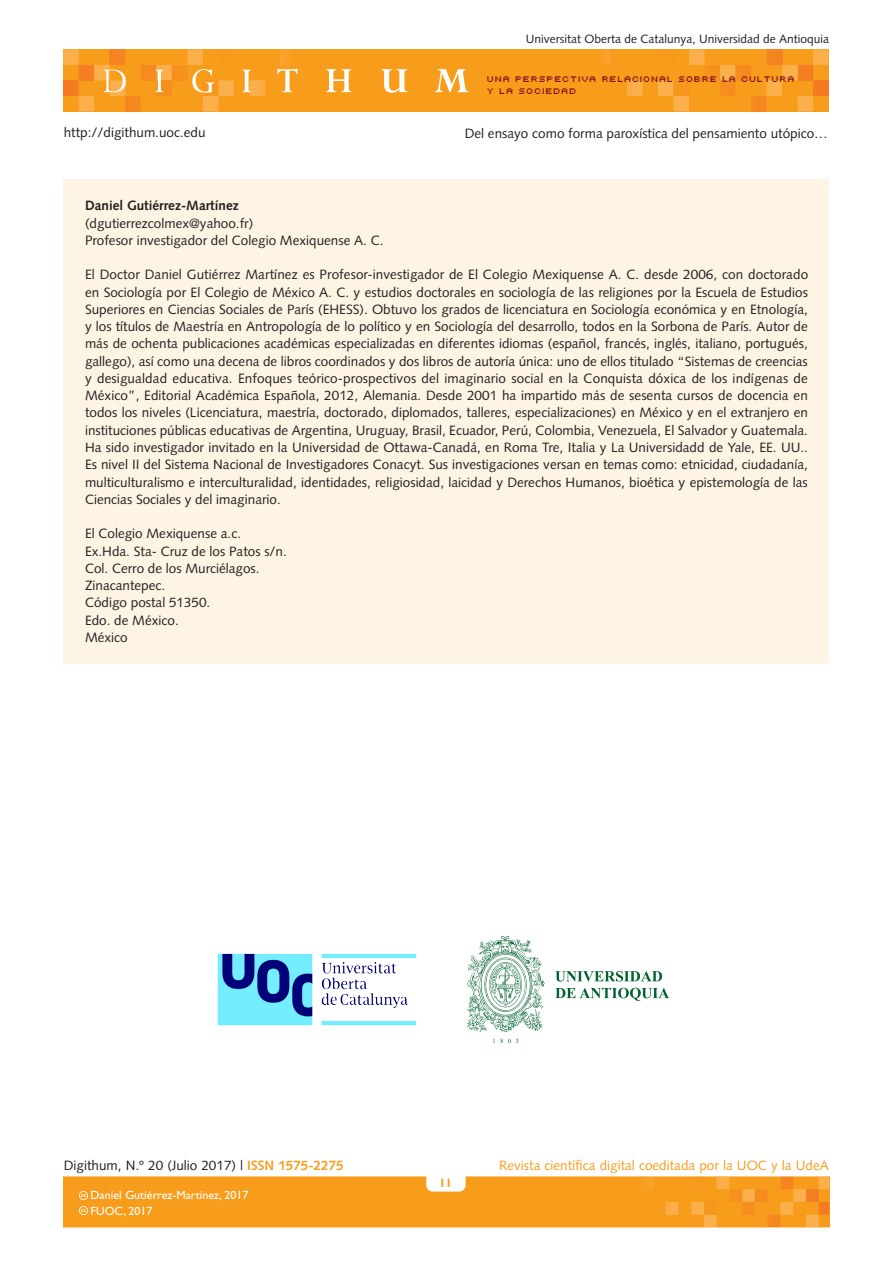
<style>
.page{position:relative;width:893px;height:1263px;background:#fff}
.page>*{position:absolute;margin:0;border:0;box-sizing:border-box;transform-origin:0 0}
._05_Curriculum_autor{font:13.5px/17.2px "Syntax LT";color:#231f20;text-align:justify}
.t1{font:13.5px "Syntax LT";color:#f89c1c}
._05_Curriculum_autor-2{font:700 13.5px "Syntax LT";color:#231f20}
._02_PARAGRAF_GENERAL{font:13.5px "Syntax LT";color:#231f20}
.t2{font:12px "Syntax LT";color:#231f20}
.t3{font:12px "Gill Sans";color:#fff}
.t4{font:700 12px "Gill Sans";color:#f89c1c}
.t5{font:9px/12px "Uni 0554";color:#821316}
.s1{font-weight:700;color:#f89c1c}
</style>
<div class="page">
<hr style="left:829px;top:1177px;width:1px;height:50px;background:#f47921">
<svg style="left:64px;top:1177px;width:765px;height:50px;background:#f89d21"></svg>
<div style="left:63px;top:49px;width:766px;height:62px;background:#f89c1c"></div>
<hr style="left:265px;top:49px;width:1px;height:62px;background:#faab40">
<hr style="left:278px;top:49px;width:2px;height:62px;background:#f9a430">
<hr style="left:625px;top:49px;width:2px;height:62px;background:#faab40">
<hr style="left:612px;top:49px;width:1px;height:62px;background:#f9a430">
<svg style="left:605px;top:49px;width:6px;height:16px"></svg>
<svg style="left:627px;top:49px;width:202px;height:62px"></svg>
<hr style="left:815px;top:80px;width:4px;height:16px;background:#f47b21">
<hr style="left:819px;top:80px;width:3px;height:16px;background:#f47a21">
<hr style="left:822px;top:80px;width:3px;height:16px;background:#f47921">
<hr style="left:825px;top:80px;width:4px;height:16px;background:#f47921">
<svg style="left:63px;top:49px;width:202px;height:62px"></svg>
<svg style="left:277px;top:49px;width:21px;height:43px"></svg>
<svg style="left:326px;top:69px;width:26px;height:23px"></svg>
<svg style="left:381px;top:69px;width:26px;height:24px"></svg>
<svg style="left:434px;top:69px;width:35px;height:23px"></svg>
<img style="left:217px;top:953px;width:199px;height:73px">
<svg style="left:493px;top:1039px;width:25px;height:4px"></svg>
<svg style="left:555px;top:971px;width:107px;height:10px"></svg>
<svg style="left:555px;top:988px;width:114px;height:13px"></svg>
<svg style="left:467px;top:936px;width:78px;height:96px"></svg>
<div style="left:64px;top:179px;width:765px;height:484px;background:#fef4e4"></div>
<p class="t2" style="left:526px;top:32px;width:305px">Universitat Oberta de Catalunya, Universidad de Antioquia</p>
<p class="t5" style="left:488px;top:72px;width:310px">UNA PERSPECTIVA RELACIONAL SOBRE LA CULTURA<br>Y LA SOCIEDAD</p>
<p class="_02_PARAGRAF_GENERAL" style="left:64px;top:124px;width:143px">http://digithum.uoc.edu</p>
<p class="_05_Curriculum_autor" style="left:465px;top:125px;width:364px">Del ensayo como forma paroxística del pensamiento utópico…</p>
<p class="_05_Curriculum_autor-2" style="left:85px;top:198px;width:155px">Daniel Gutiérrez-Martínez</p>
<p class="_05_Curriculum_autor" style="left:85px;top:214px;width:170px">(dgutierrezcolmex@yahoo.fr)</p>
<p class="_05_Curriculum_autor" style="left:85px;top:232px;width:300px">Profesor investigador del Colegio Mexiquense A. C.</p>
<p class="_05_Curriculum_autor" style="left:85px;top:266px;width:725px">El Doctor Daniel Gutiérrez Martínez es Profesor-investigador de El Colegio Mexiquense A. C. desde 2006, con doctorado en Sociología por El Colegio de México A. C. y estudios doctorales en sociología de las religiones por la Escuela de Estudios Superiores en Ciencias Sociales de París (EHESS). Obtuvo los grados de licenciatura en Sociología económica y en Etnología, y los títulos de Maestría en Antropología de lo político y en Sociología del desarrollo, todos en la Sorbona de París. Autor de más de ochenta publicaciones académicas especializadas en diferentes idiomas (español, francés, inglés, italiano, portugués, gallego), así como una decena de libros coordinados y dos libros de autoría única: uno de ellos titulado “Sistemas de creencias y desigualdad educativa. Enfoques teórico-prospectivos del imaginario social en la Conquista dóxica de los indígenas de México”, Editorial Académica Española, 2012, Alemania. Desde 2001 ha impartido más de sesenta cursos de docencia en todos los niveles (Licenciatura, maestría, doctorado, diplomados, talleres, especializaciones) en México y en el extranjero en instituciones públicas educativas de Argentina, Uruguay, Brasil, Ecuador, Perú, Colombia, Venezuela, El Salvador y Guatemala.<br>Ha sido investigador invitado en la Universidad de Ottawa-Canadá, en Roma Tre, Italia y La Universidadd de Yale, EE. UU..<br>Es nivel II del Sistema Nacional de Investigadores Conacyt. Sus investigaciones versan en temas como: etnicidad, ciudadanía, multiculturalismo e interculturalidad, identidades, religiosidad, laicidad y Derechos Humanos, bioética y epistemología de las Ciencias Sociales y del imaginario.</p>
<p class="_05_Curriculum_autor" style="left:85px;top:525px;width:158px">El Colegio Mexiquense a.c.</p>
<p class="_05_Curriculum_autor" style="left:85px;top:542px;width:203px">Ex.Hda. Sta- Cruz de los Patos s/n.</p>
<p class="_05_Curriculum_autor" style="left:85px;top:559px;width:176px">Col. Cerro de los Murciélagos.</p>
<p class="_05_Curriculum_autor" style="left:85px;top:577px;width:82px">Zinacantepec.</p>
<p class="_05_Curriculum_autor" style="left:85px;top:594px;width:127px">Código postal 51350.</p>
<p class="_05_Curriculum_autor" style="left:85px;top:611px;width:95px">Edo. de México.</p>
<p class="_05_Curriculum_autor" style="left:85px;top:628px;width:44px">México</p>
<p class="_05_Curriculum_autor" style="left:64px;top:1156px;width:281px">Digithum, N.º 20 (Julio 2017) | <span class="s1">ISSN 1575-2275</span></p>
<p class="t1" style="left:499px;top:1157px;width:331px">Revista científica digital coeditada por la UOC y la UdeA</p>
<p class="t4" style="left:439px;top:1176px;width:15px">11</p>
<p class="t3" style="left:91px;top:1188px;width:159px">Daniel Gutiérrez-Martínez, 2017</p>
<p class="t3" style="left:91px;top:1204px;width:63px">FUOC, 2017</p>
</div>
